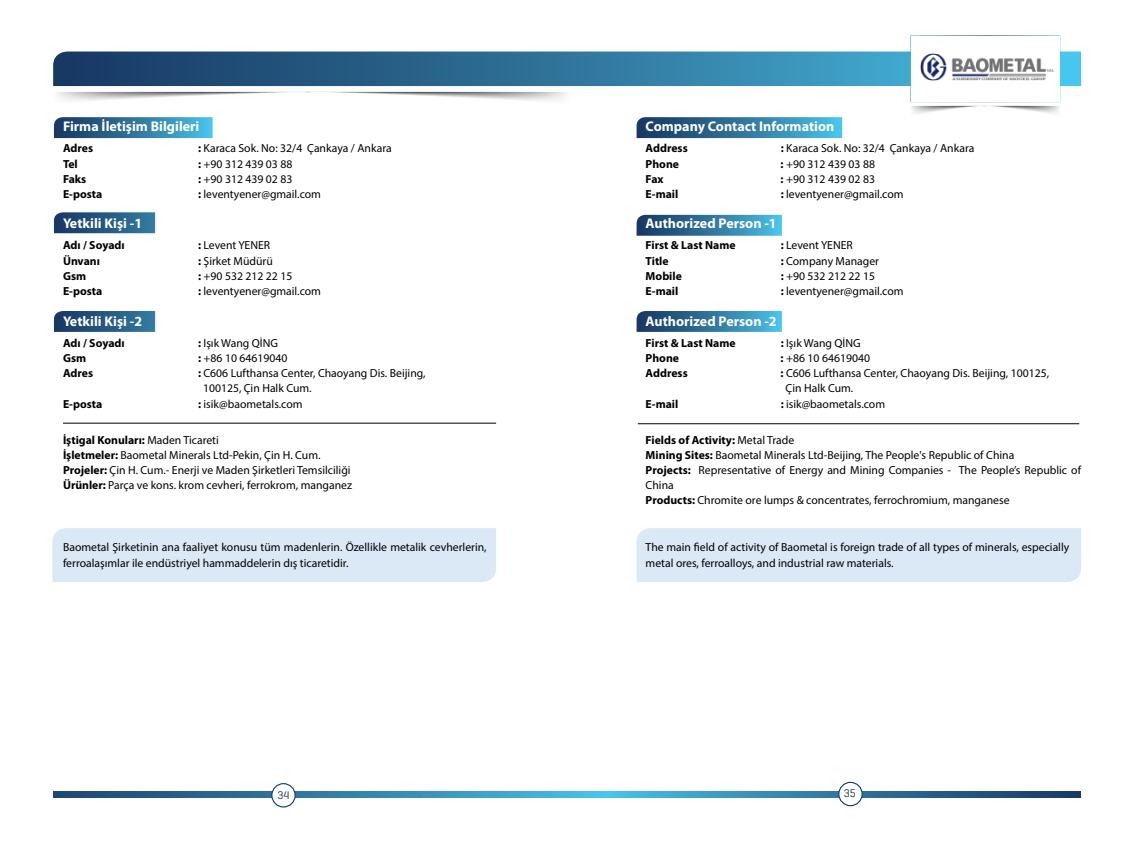
<style>
.page{position:relative;width:1134px;height:851px;background:#fff}
.page>*{position:absolute;margin:0;border:0;box-sizing:border-box;transform-origin:0 0}
.t1{font:700 14px "Myriad Pro";color:#fff}
.t2{font:11.75px/15.2px "Myriad Pro";color:#000}
.t3{font:700 11.75px "Myriad Pro";color:#000}
.t4{font:11.25px "Geogrotesque";color:#1c2d60}
.s1{font-weight:700}
</style>
<div class="page">
<svg style="left:53px;top:791px;width:1028px;height:6px;background:#317da4"></svg>
<div style="left:839px;top:782px;width:23px;height:23px;background:#fff;border-radius:50%"></div>
<div style="left:838px;top:781px;width:25px;height:25px;border:1px solid #fff;border-radius:50%"></div>
<div style="left:272px;top:783px;width:23px;height:23px;background:#fff;border-radius:50%"></div>
<div style="left:271px;top:783px;width:25px;height:24px;border:1px solid #fff;border-radius:50%"></div>
<svg style="left:54px;top:117px;width:159px;height:21px;background:#337aa1"></svg>
<svg style="left:54px;top:212px;width:101px;height:21px;background:#295d84"></svg>
<svg style="left:54px;top:311px;width:101px;height:21px;background:#275b82"></svg>
<div style="left:52px;top:528px;width:444px;height:54px;background:#dbe8f5"></div>
<hr style="left:63px;top:423px;width:433px;height:1px;background:#000">
<img style="left:57px;top:92px;width:231px;height:9px">
<img style="left:330px;top:92px;width:236px;height:9px">
<svg style="left:53px;top:51px;width:1028px;height:35px;background:#307097"></svg>
<div style="left:910px;top:35px;width:150px;height:67px;background:#fff;border:1px solid #fff"></div>
<img style="left:920px;top:54px;width:133px;height:26px">
<div style="left:637px;top:528px;width:444px;height:54px;background:#dbe8f5"></div>
<svg style="left:637px;top:117px;width:205px;height:21px;background:#327aa1"></svg>
<svg style="left:637px;top:215px;width:145px;height:21px;background:#337aa1"></svg>
<svg style="left:637px;top:311px;width:145px;height:21px;background:#3279a1"></svg>
<hr style="left:638px;top:423px;width:441px;height:1px;background:#000">
<img style="left:911px;top:106px;width:149px;height:7px">
<p class="t1" style="left:63px;top:117px;width:138px">Firma İletişim Bilgileri</p>
<p class="t3" style="left:63px;top:141px;width:32px">Adres</p>
<p class="t2" style="left:198px;top:140px;width:195px"><span class="s1">:</span> Karaca Sok. No: 32/4 Çankaya / Ankara</p>
<p class="t3" style="left:63px;top:156px;width:16px">Tel</p>
<p class="t2" style="left:198px;top:156px;width:96px"><span class="s1">:</span> +90 312 439 03 88</p>
<p class="t3" style="left:63px;top:171px;width:25px">Faks</p>
<p class="t2" style="left:198px;top:171px;width:96px"><span class="s1">:</span> +90 312 439 02 83</p>
<p class="t3" style="left:63px;top:186px;width:41px">E-posta</p>
<p class="t2" style="left:198px;top:186px;width:124px"><span class="s1">:</span> leventyener@gmail.com</p>
<p class="t1" style="left:63px;top:214px;width:81px">Yetkili Kişi -1</p>
<p class="t3" style="left:63px;top:238px;width:63px">Adı / Soyadı</p>
<p class="t2" style="left:198px;top:238px;width:74px"><span class="s1">:</span> Levent YENER</p>
<p class="t3" style="left:63px;top:253px;width:38px">Ünvanı</p>
<p class="t2" style="left:198px;top:253px;width:76px"><span class="s1">:</span> Şirket Müdürü</p>
<p class="t3" style="left:63px;top:268px;width:25px">Gsm</p>
<p class="t2" style="left:198px;top:268px;width:96px"><span class="s1">:</span> +90 532 212 22 15</p>
<p class="t3" style="left:63px;top:283px;width:41px">E-posta</p>
<p class="t2" style="left:198px;top:283px;width:124px"><span class="s1">:</span> leventyener@gmail.com</p>
<p class="t1" style="left:63px;top:311px;width:81px">Yetkili Kişi -2</p>
<p class="t3" style="left:63px;top:335px;width:63px">Adı / Soyadı</p>
<p class="t2" style="left:198px;top:335px;width:81px"><span class="s1">:</span> Işık Wang QİNG</p>
<p class="t3" style="left:63px;top:350px;width:25px">Gsm</p>
<p class="t2" style="left:198px;top:350px;width:91px"><span class="s1">:</span> +86 10 64619040</p>
<p class="t3" style="left:63px;top:365px;width:32px">Adres</p>
<p class="t2" style="left:203px;top:365px;width:224px;text-indent:-5px"><span class="s1">:</span> C606 Lufthansa Center, Chaoyang Dis. Beijing,<br>100125, Çin Halk Cum.</p>
<p class="t3" style="left:63px;top:396px;width:41px">E-posta</p>
<p class="t2" style="left:198px;top:395px;width:106px"><span class="s1">:</span> isik@baometals.com</p>
<p class="t2" style="left:63px;top:431px;width:291px"><span class="s1">İştigal Konuları:</span> Maden Ticareti<br><span class="s1">İşletmeler:</span> Baometal Minerals Ltd-Pekin, Çin H. Cum.<br><span class="s1">Projeler:</span> Çin H. Cum.- Enerji ve Maden Şirketleri Temsilciliği <span class="s1">Ürünler:</span> Parça ve kons. krom cevheri, ferrokrom, manganez</p>
<p class="t2" style="left:63px;top:539px;width:425px">Baometal Şirketinin ana faaliyet konusu tüm madenlerin. Özellikle metalik cevherlerin, ferroalaşımlar ile endüstriyel hammaddelerin dış ticaretidir.</p>
<p class="t1" style="left:646px;top:117px;width:190px">Company Contact Information</p>
<p class="t3" style="left:646px;top:141px;width:44px">Address</p>
<p class="t2" style="left:781px;top:140px;width:195px"><span class="s1">:</span> Karaca Sok. No: 32/4 Çankaya / Ankara</p>
<p class="t3" style="left:646px;top:156px;width:35px">Phone</p>
<p class="t2" style="left:781px;top:156px;width:96px"><span class="s1">:</span> +90 312 439 03 88</p>
<p class="t3" style="left:646px;top:171px;width:19px">Fax</p>
<p class="t2" style="left:781px;top:171px;width:96px"><span class="s1">:</span> +90 312 439 02 83</p>
<p class="t3" style="left:646px;top:186px;width:34px">E-mail</p>
<p class="t2" style="left:781px;top:186px;width:124px"><span class="s1">:</span> leventyener@gmail.com</p>
<p class="t1" style="left:646px;top:214px;width:133px">Authorized Person -1</p>
<p class="t3" style="left:646px;top:238px;width:92px">First &amp; Last Name</p>
<p class="t2" style="left:781px;top:238px;width:74px"><span class="s1">:</span> Levent YENER</p>
<p class="t3" style="left:646px;top:253px;width:25px">Title</p>
<p class="t2" style="left:781px;top:253px;width:100px"><span class="s1">:</span> Company Manager</p>
<p class="t3" style="left:646px;top:268px;width:38px">Mobile</p>
<p class="t2" style="left:781px;top:268px;width:96px"><span class="s1">:</span> +90 532 212 22 15</p>
<p class="t3" style="left:646px;top:283px;width:34px">E-mail</p>
<p class="t2" style="left:781px;top:283px;width:124px"><span class="s1">:</span> leventyener@gmail.com</p>
<p class="t1" style="left:646px;top:311px;width:133px">Authorized Person -2</p>
<p class="t3" style="left:646px;top:335px;width:92px">First &amp; Last Name</p>
<p class="t2" style="left:781px;top:335px;width:81px"><span class="s1">:</span> Işık Wang QİNG</p>
<p class="t3" style="left:646px;top:350px;width:35px">Phone</p>
<p class="t2" style="left:781px;top:350px;width:91px"><span class="s1">:</span> +86 10 64619040</p>
<p class="t3" style="left:646px;top:365px;width:44px">Address</p>
<p class="t2" style="left:786px;top:365px;width:265px;text-indent:-5px"><span class="s1">:</span> C606 Lufthansa Center, Chaoyang Dis. Beijing, 100125,<br>Çin Halk Cum.</p>
<p class="t3" style="left:646px;top:396px;width:34px">E-mail</p>
<p class="t2" style="left:781px;top:395px;width:106px"><span class="s1">:</span> isik@baometals.com</p>
<p class="t2" style="left:646px;top:431px;width:437px"><span class="s1">Fields of Activity:</span> Metal Trade<br><span class="s1">Mining Sites:</span> Baometal Minerals Ltd-Beijing, The People's Republic of China<br><span class="s1">Projects:</span> Representative of Energy and Mining Companies - The People’s Republic of China<br><span class="s1">Products:</span> Chromite ore lumps &amp; concentrates, ferrochromium, manganese</p>
<p class="t2" style="left:646px;top:539px;width:425px">The main field of activity of Baometal is foreign trade of all types of minerals, especially metal ores, ferroalloys, and industrial raw materials.</p>
<p class="t4" style="left:277px;top:787px;width:14px">34</p>
<p class="t4" style="left:844px;top:786px;width:14px">35</p>
</div>
